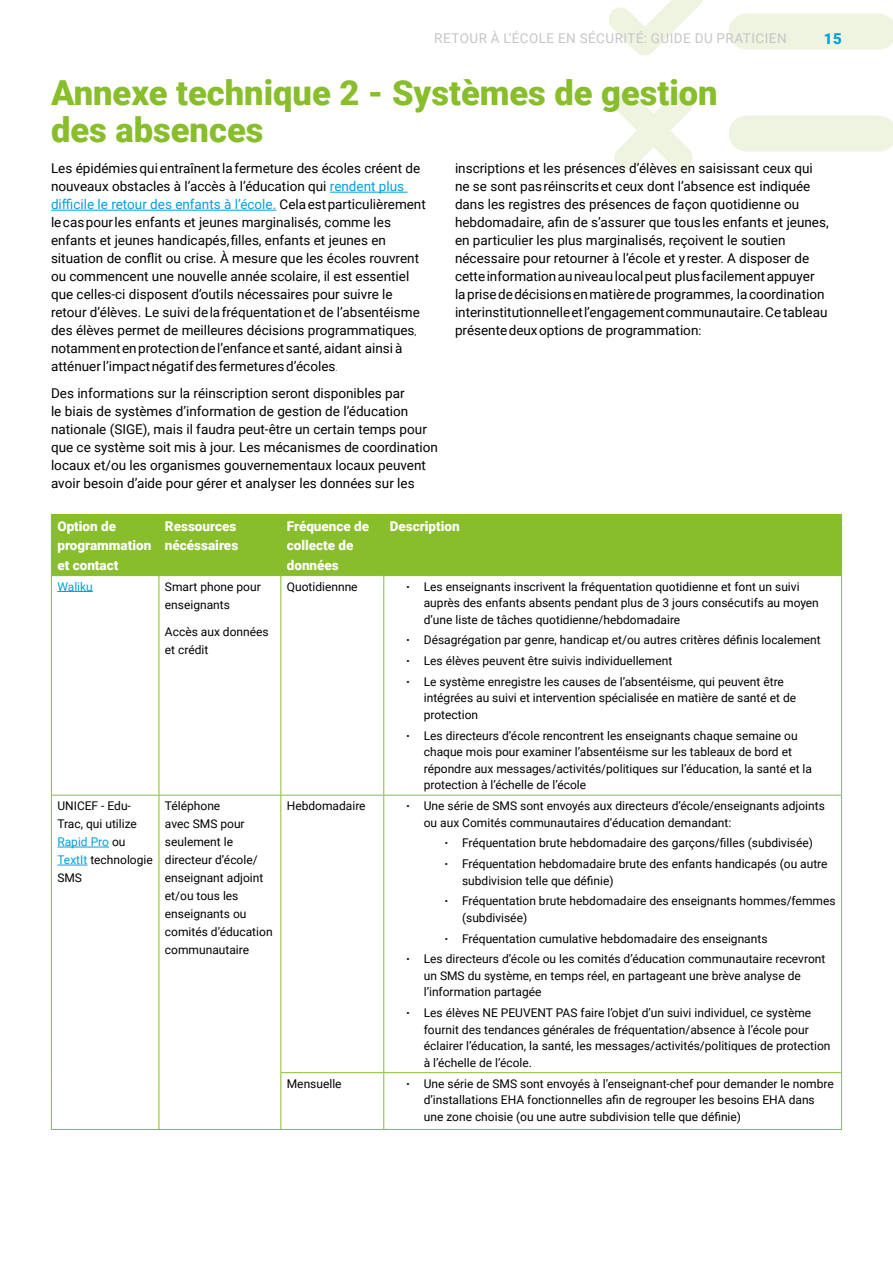
<style>
.page{position:relative;width:893px;height:1263px;background:#fff}
.page>*{position:absolute;margin:0;border:0;box-sizing:border-box;transform-origin:0 0}
.t1{font:900 34.5px/37.5px "Roboto";color:#88bd2b}
.t2{font:900 15px "Roboto";color:#049fdb}
.t3{font:13.5px/18px "Roboto";color:#000}
.t4{font:900 13.5px/19.5px "Roboto";color:#fff}
.t5{font:13.5px "Roboto";letter-spacing:.035em;color:#c6c6c6}
.t6{font:12px/18px "Roboto";color:#000}
.t7{font:12px "Roboto";color:#049fdb}
.s1{color:#049fdb}
.s2{font-size:9px}
.s3{font-size:7.5px}
.s4{font-size:12px}
</style>
<div class="page">
<svg style="left:614px;top:91px;width:79px;height:79px"></svg>
<svg style="left:608px;top:0;width:96px;height:56px"></svg>
<div style="left:729px;top:14px;width:164px;height:36px;background:#eef4e0"></div>
<div style="left:729px;top:116px;width:164px;height:36px;background:#eef4e0"></div>
<hr style="left:330px;top:192px;width:77px;height:1px;background:#049fdb">
<hr style="left:51px;top:210px;width:225px;height:1px;background:#049fdb">
<div style="left:52px;top:515px;width:789px;height:60px;background:#88bd2b"></div>
<svg style="left:281px;top:1073px;width:560px;height:56px"></svg>
<hr style="left:51px;top:514px;width:108px;height:1px;background:#88bd2b">
<hr style="left:51px;top:515px;width:1px;height:60px;background:#88bd2b">
<hr style="left:159px;top:514px;width:122px;height:1px;background:#88bd2b">
<hr style="left:159px;top:515px;width:1px;height:60px;background:#88bd2b">
<hr style="left:281px;top:514px;width:103px;height:1px;background:#88bd2b">
<hr style="left:280px;top:515px;width:1px;height:60px;background:#88bd2b">
<hr style="left:384px;top:514px;width:458px;height:1px;background:#88bd2b">
<hr style="left:383px;top:515px;width:1px;height:60px;background:#88bd2b">
<hr style="left:841px;top:515px;width:1px;height:60px;background:#88bd2b">
<hr style="left:51px;top:575px;width:108px;height:1px;background:#88bd2b">
<hr style="left:51px;top:576px;width:1px;height:219px;background:#88bd2b">
<hr style="left:159px;top:575px;width:122px;height:1px;background:#88bd2b">
<hr style="left:159px;top:576px;width:1px;height:219px;background:#88bd2b">
<hr style="left:281px;top:575px;width:103px;height:1px;background:#88bd2b">
<hr style="left:280px;top:576px;width:1px;height:219px;background:#88bd2b">
<hr style="left:384px;top:575px;width:458px;height:1px;background:#88bd2b">
<hr style="left:383px;top:576px;width:1px;height:219px;background:#88bd2b">
<hr style="left:841px;top:576px;width:1px;height:219px;background:#88bd2b">
<hr style="left:51px;top:795px;width:108px;height:1px;background:#88bd2b">
<hr style="left:51px;top:795px;width:1px;height:278px;background:#88bd2b">
<hr style="left:159px;top:795px;width:122px;height:1px;background:#88bd2b">
<hr style="left:159px;top:795px;width:1px;height:278px;background:#88bd2b">
<hr style="left:51px;top:1073px;width:1px;height:56px;background:#88bd2b">
<hr style="left:159px;top:1073px;width:1px;height:56px;background:#88bd2b">
<hr style="left:51px;top:1129px;width:108px;height:1px;background:#88bd2b">
<hr style="left:159px;top:1129px;width:122px;height:1px;background:#88bd2b">
<hr style="left:281px;top:795px;width:103px;height:1px;background:#88bd2b">
<hr style="left:280px;top:795px;width:1px;height:277px;background:#88bd2b">
<hr style="left:384px;top:795px;width:458px;height:1px;background:#88bd2b">
<hr style="left:383px;top:795px;width:1px;height:277px;background:#88bd2b">
<hr style="left:841px;top:795px;width:1px;height:277px;background:#88bd2b">
<hr style="left:280px;top:1072px;width:104px;height:1px;background:#88bd2b">
<hr style="left:280px;top:1073px;width:1px;height:56px;background:#88bd2b">
<hr style="left:384px;top:1072px;width:458px;height:1px;background:#88bd2b">
<hr style="left:383px;top:1073px;width:1px;height:56px;background:#88bd2b">
<hr style="left:841px;top:1073px;width:1px;height:56px;background:#88bd2b">
<hr style="left:281px;top:1129px;width:103px;height:1px;background:#88bd2b">
<hr style="left:384px;top:1129px;width:458px;height:1px;background:#88bd2b">
<hr style="left:57px;top:591px;width:36px;height:1px;background:#049fdb">
<hr style="left:57px;top:847px;width:52px;height:1px;background:#049fdb">
<hr style="left:57px;top:865px;width:30px;height:1px;background:#049fdb">
<p class="t5" style="left:434px;top:29px;width:354px">RETOUR À L’ÉCOLE EN SÉCURITÉ: GUIDE DU PRATICIEN</p>
<h1 class="t1" style="left:51px;top:72px;width:668px">Annexe technique 2 - Systèmes de gestion des absences</h1>
<p class="t2" style="left:824px;top:28px;width:19px">15</p>
<p class="t3" style="left:51px;top:159px;width:376px">Les épidémiesqui entraînentla fermeture des écoles créent de nouveaux obstacles à l’accès à l’éducation qui <span class="s1">rendent plus difficile le retour des enfants à l’école.</span> Celaestparticulièrement lecaspourles enfants et jeunes marginalisés, comme les enfants et jeunes handicapés,filles, enfants et jeunes en situation de conflit ou crise. À mesure que les écoles rouvrent ou commencent une nouvelle année scolaire, il est essentiel que celles-ci disposent d’outils nécessaires pour suivre le retour d’élèves. Le suivi delafréquentationet de l’absentéisme des élèves permet de meilleures décisions programmatiques<span class="s2">, </span>notammentenprotectiondel’enfance etsanté, aidant ainsià atténuerl’impactnégatifdesfermeturesd’écoles<span class="s3">.</span></p>
<p class="t3" style="left:51px;top:384px;width:388px">Des informations sur la réinscription seront disponibles par<br>le biais de systèmes d’information de gestion de l’éducation nationale (SIGE), mais il faudra peut-être un certain temps pour que ce système soit mis à jour. Les mécanismes de coordination locaux et/ou les organismes gouvernementaux locaux peuvent avoir besoin d’aide pour gérer et analyser les données sur les</p>
<p class="t3" style="left:455px;top:159px;width:375px">inscriptions et les présences d’élèves en saisissant ceux qui ne se sont pasréinscritset ceux dont l’absence est indiquée dans les registres des présences de façon quotidienne ou hebdomadaire, afin de s’assurer que tousles enfants et jeunes, en particulier les plus marginalisés, reçoivent le soutien nécessaire pour retourner à l’école et yrester. A disposer de cetteinformationauniveaulocalpeut plusfacilementappuyer laprisededécisionsenmatièrede programmes, lacoordination interinstitutionnelleetl’engagementcommunautaire.Ce tableau présentedeuxoptions de programmation<span class="s4">:</span></p>
<p class="t4" style="left:57px;top:515px;width:95px">Option de programmation et contact</p>
<p class="t4" style="left:165px;top:515px;width:75px">Ressources nécéssaires</p>
<p class="t4" style="left:287px;top:515px;width:84px">Fréquence de collecte de données</p>
<p class="t4" style="left:390px;top:515px;width:71px">Description</p>
<p class="t7" style="left:57px;top:578px;width:37px">Waliku</p>
<p class="t6" style="left:165px;top:577px;width:97px">Smart phone pour enseignants</p>
<p class="t6" style="left:165px;top:622px;width:105px">Accès aux données et crédit</p>
<p class="t6" style="left:287px;top:577px;width:72px">Quotidiennne</p>
<p class="t6" style="left:424px;top:578px;width:397px;line-height:16.5px;text-indent:-17px"><sup>.</sup> Les enseignants inscrivent la fréquentation quotidienne et font un suivi auprès des enfants absents pendant plus de 3 jours consécutifs au moyen d’une liste de tâches quotidienne/hebdomadaire</p>
<p class="t6" style="left:407px;top:629px;width:416px;line-height:20.7px"><sup>.</sup> Désagrégation par genre, handicap et/ou autres critères définis localement <sup>.</sup> Les élèves peuvent être suivis individuellement<br><sup>.</sup> Le système enregistre les causes de l’absentéisme, qui peuvent être</p>
<p class="t6" style="left:424px;top:689px;width:374px;line-height:16.5px">intégrées au suivi et intervention spécialisée en matière de santé et de protection</p>
<p class="t6" style="left:424px;top:727px;width:390px;line-height:16.5px;text-indent:-17px"><sup>.</sup> Les directeurs d’école rencontrent les enseignants chaque semaine ou chaque mois pour examiner l’absentéisme sur les tableaux de bord et répondre aux messages/activités/politiques sur l’éducation, la santé et la protection à l’échelle de l’école</p>
<p class="t6" style="left:57px;top:796px;width:97px">UNICEF - Edu-<br>Trac, qui utilize<br><span class="s1">Rapid Pro</span> ou<br><span class="s1">TextIt</span> technologie<br>SMS</p>
<p class="t6" style="left:165px;top:796px;width:109px">Téléphone<br>avec SMS pour seulement le directeur d’école/ enseignant adjoint et/ou tous les enseignants ou comités d’éducation communautaire</p>
<p class="t6" style="left:287px;top:796px;width:80px">Hebdomadaire</p>
<p class="t6" style="left:424px;top:797px;width:403px;line-height:16.5px;text-indent:-17px"><sup>.</sup> Une série de SMS sont envoyés aux directeurs d’école/enseignants adjoints ou aux Comités communautaires d’éducation demandant:</p>
<p class="t6" style="left:445px;top:832px;width:384px;line-height:20.7px"><sup>.</sup> Fréquentation brute hebdomadaire des garçons/filles (subdivisée)<br><sup>.</sup> Fréquentation hebdomadaire brute des enfants handicapés (ou autre</p>
<p class="t6" style="left:445px;top:869px;width:392px;line-height:20.7px;text-indent:17px">subdivision telle que définie)<br><sup>.</sup> Fréquentation brute hebdomadaire des enseignants hommes/femmes</p>
<p class="t6" style="left:462px;top:908px;width:67px">(subdivisée)</p>
<p class="t6" style="left:445px;top:929px;width:324px"><sup>.</sup> Fréquentation cumulative hebdomadaire des enseignants</p>
<p class="t6" style="left:407px;top:950px;width:420px"><sup>.</sup> Les directeurs d’école ou les comités d’éducation communautaire recevront</p>
<p class="t6" style="left:424px;top:967px;width:378px;line-height:16.5px">un SMS du système, en temps réel, en partageant une brève analyse de l’information partagée</p>
<p class="t6" style="left:424px;top:1004px;width:408px;line-height:16.5px;text-indent:-17px"><sup>.</sup> Les élèves NE PEUVENT PAS faire l’objet d’un suivi individuel, ce système fournit des tendances générales de fréquentation/absence à l’école pour éclairer l’éducation, la santé, les messages/activités/politiques de protection à l’échelle de l’école.</p>
<p class="t6" style="left:287px;top:1074px;width:56px">Mensuelle</p>
<p class="t6" style="left:424px;top:1075px;width:411px;line-height:16.5px;text-indent:-17px"><sup>.</sup> Une série de SMS sont envoyés à l’enseignant-chef pour demander le nombre d’installations EHA fonctionnelles afin de regrouper les besoins EHA dans une zone choisie (ou une autre subdivision telle que définie)</p>
</div>
